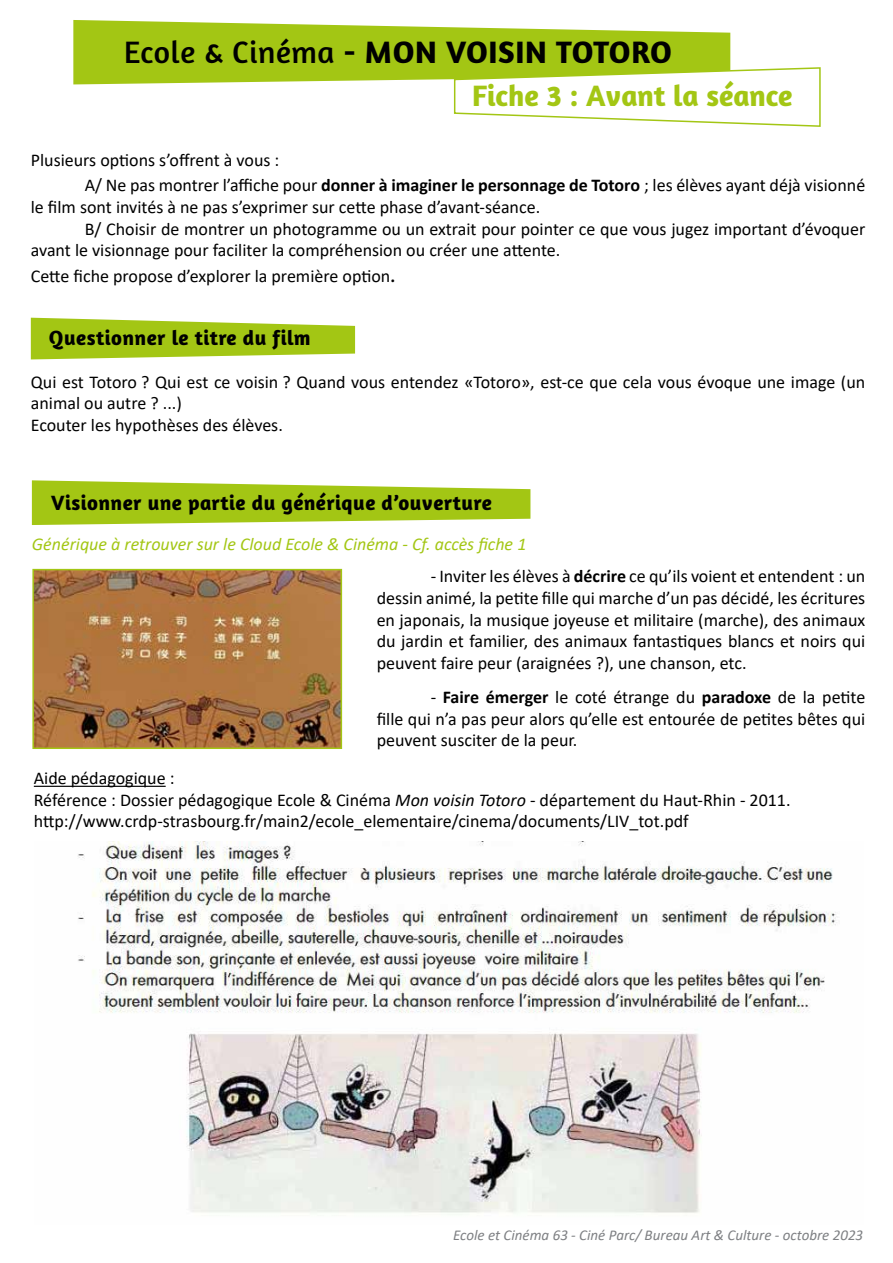
<style>
.page{position:relative;width:893px;height:1263px;background:#fff}
.page>*{position:absolute;margin:0;border:0;box-sizing:border-box;transform-origin:0 0}
.t1{font:700 31.5px "Amaranth";letter-spacing:.02em;color:#000}
.t2{font:700 30px "Amaranth";color:#a3c614}
.t3{font:700 21px "Amaranth";letter-spacing:.02em;color:#000}
.t4{font:18px/21.6px "Calibri";color:#000}
.t5{font:italic 18px "Calibri";color:#a3c614}
.t6{font:italic 15px "Calibri";color:#7e8083}
.s1{font-weight:400}
.s2{font-weight:700}
.s3{font-family:"Amaranth"}
.s4{font-style:italic}
</style>
<div class="page">
<svg style="left:31px;top:318px;width:324px;height:41px;background:#b1ce37"></svg>
<svg style="left:73px;top:20px;width:748px;height:107px"></svg>
<svg style="left:32px;top:480px;width:498px;height:45px"></svg>
<img style="left:35px;top:572px;width:304px;height:174px">
<div style="left:32px;top:569px;width:310px;height:180px;border:2px solid #a3c614"></div>
<img style="left:78px;top:841px;width:758px;height:372px">
<hr style="left:34px;top:786px;width:132px;height:1px;background:#000">
<h1 class="t1" style="left:124px;top:32px;width:550px"><span class="s1">Ecole &amp; Cinéma</span> - MON VOISIN TOTORO</h1>
<h2 class="t2" style="left:472px;top:77px;width:322px">Fiche 3 : Avant la séance</h2>
<p class="t4" style="left:85px;top:146px;width:782px;line-height:25.8px;text-indent:-54px">Plusieurs options s’offrent à vous :<br>A/ Ne pas montrer l’affiche pour <span class="s2">donner à imaginer le personnage de Totoro</span> ; les élèves ayant déjà visionné</p>
<p class="t4" style="left:31px;top:196px;width:511px">le film sont invités à ne pas s’exprimer sur cette phase d’avant-séance.</p>
<p class="t4" style="left:85px;top:217px;width:782px">B/ Choisir de montrer un photogramme ou un extrait pour pointer ce que vous jugez important d’évoquer</p>
<p class="t4" style="left:31px;top:239px;width:531px">avant le visionnage pour faciliter la compréhension ou créer une attente.</p>
<p class="t4" style="left:31px;top:265px;width:366px">Cette fiche propose d’explorer la première option<span class="s3">.</span></p>
<p class="t3" style="left:49px;top:325px;width:263px">Questionner le titre du film</p>
<p class="t4" style="left:31px;top:371px;width:836px">Qui est Totoro ? Qui est ce voisin ? Quand vous entendez «Totoro», est-ce que cela vous évoque une image (un animal ou autre ? ...)<br>Ecouter les hypothèses des élèves.</p>
<p class="t3" style="left:51px;top:490px;width:442px">Visionner une partie du générique d’ouverture</p>
<p class="t5" style="left:32px;top:531px;width:496px">Générique à retrouver sur le Cloud Ecole &amp; Cinéma - Cf. accès fiche 1</p>
<p class="t4" style="left:377px;top:565px;width:490px;text-align:justify;text-indent:54px">- Inviter les élèves à <span class="s2">décrire</span> ce qu’ils voient et entendent : un dessin animé, la petite fille qui marche d’un pas décidé, les écritures en japonais, la musique joyeuse et militaire (marche), des animaux du jardin et familier, des animaux fantastiques blancs et noirs qui peuvent faire peur (araignées ?), une chanson, etc.</p>
<p class="t4" style="left:377px;top:686px;width:490px;text-align:justify;text-indent:54px">- <span class="s2">Faire émerger</span> le coté étrange du <span class="s2">paradoxe</span> de la petite fille qui n’a pas peur alors qu’elle est entourée de petites bêtes qui peuvent susciter de la peur.</p>
<p class="t4" style="left:34px;top:767px;width:758px">Aide pédagogique :<br>Référence : Dossier pédagogique Ecole &amp; Cinéma <span class="s4">Mon voisin Totoro</span> - département du Haut-Rhin - 2011. http://www.crdp-strasbourg.fr/main2/ecole_elementaire/cinema/documents/LIV_tot.pdf</p>
<p class="t6" style="left:453px;top:1225px;width:412px">Ecole et Cinéma 63 - Ciné Parc/ Bureau Art &amp; Culture - octobre 2023</p>
</div>
